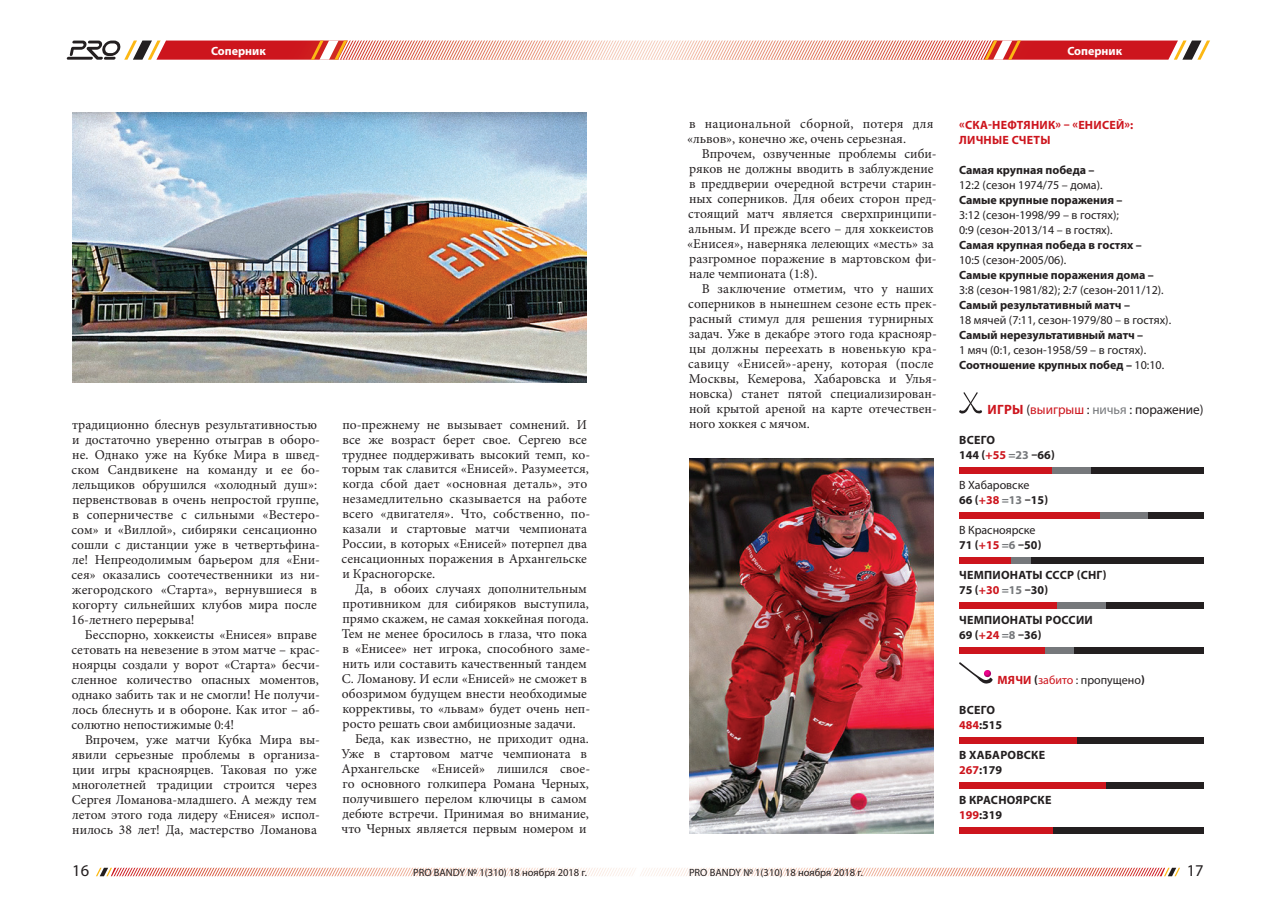
<style>
.page{position:relative;width:1276px;height:910px;background:#fff}
.page>*{position:absolute;margin:0;border:0;box-sizing:border-box;transform-origin:0 0}
.t1{font:16.5px "Myriad Pro";color:#231f20}
.t2{font:13.5px/15px "Minion Pro";color:#231f20}
.t3{font:13.5px "Myriad Pro";color:#231f20}
.t4{font:12px/15px "Myriad Pro";color:#231f20}
.t5{font:700 12px/15px "Myriad Pro";color:#231f20}
.t6{font:700 12px/15px "Myriad Pro";letter-spacing:.02em;color:#231f20}
.t7{font:700 12px/15px "Myriad Pro";letter-spacing:.02em;color:#cd151d}
.t8{font:700 12px "Myriad Pro";color:#fff}
.t9{font:10.5px "Myriad Pro";color:#231f20}
.s1{font-weight:700}
.s2{font-weight:700;color:#cd151d}
.s3{color:#cd151d}
.s4{color:#76787b}
.s5{font-weight:700;color:#76787b}
</style>
<div class="page">
<svg style="left:96px;top:867px;width:1084px;height:10px"></svg>
<svg style="left:67px;top:40px;width:1143px;height:20px"></svg>
<svg style="left:959px;top:392px;width:23px;height:22px"></svg>
<svg style="left:959px;top:662px;width:33px;height:22px"></svg>
<img style="left:689px;top:459px;width:244px;height:375px">
<div style="left:959px;top:467px;width:93px;height:6px;background:#cd151d"></div>
<div style="left:959px;top:512px;width:141px;height:7px;background:#cd151d"></div>
<div style="left:959px;top:557px;width:51px;height:7px;background:#cd151d"></div>
<div style="left:959px;top:602px;width:98px;height:7px;background:#cd151d"></div>
<div style="left:959px;top:647px;width:86px;height:7px;background:#cd151d"></div>
<div style="left:959px;top:737px;width:118px;height:7px;background:#cd151d"></div>
<div style="left:959px;top:782px;width:146px;height:7px;background:#cd151d"></div>
<div style="left:959px;top:827px;width:94px;height:7px;background:#cd151d"></div>
<div style="left:1052px;top:467px;width:39px;height:6px;background:#76787b"></div>
<div style="left:1100px;top:512px;width:48px;height:7px;background:#76787b"></div>
<div style="left:1010px;top:557px;width:21px;height:7px;background:#76787b"></div>
<div style="left:1057px;top:602px;width:49px;height:7px;background:#76787b"></div>
<div style="left:1045px;top:647px;width:29px;height:7px;background:#76787b"></div>
<div style="left:1091px;top:467px;width:112px;height:6px;background:#231f20"></div>
<div style="left:1148px;top:512px;width:55px;height:7px;background:#231f20"></div>
<div style="left:1031px;top:557px;width:172px;height:7px;background:#231f20"></div>
<div style="left:1106px;top:602px;width:97px;height:7px;background:#231f20"></div>
<div style="left:1074px;top:647px;width:129px;height:7px;background:#231f20"></div>
<div style="left:1077px;top:737px;width:126px;height:7px;background:#231f20"></div>
<div style="left:1105px;top:782px;width:98px;height:7px;background:#231f20"></div>
<div style="left:1053px;top:827px;width:150px;height:7px;background:#231f20"></div>
<img style="left:73px;top:113px;width:514px;height:269px">
<p class="t8" style="left:211px;top:43px;width:56px">Соперник</p>
<p class="t8" style="left:1067px;top:43px;width:56px">Соперник</p>
<p class="t2" style="left:71px;top:417px;width:250px">традиционно блеснув результативностью и достаточно уверенно отыграв в оборо&shy;не. Однако уже на Кубке Мира в швед&shy;ском Сандвикене на команду и ее бо&shy;лельщиков обрушился «холодный душ»: первенствовав в очень непростой группе, в соперничестве с сильными «Вестеро&shy;сом» и «Виллой», сибиряки сенсационно сошли с дистанции уже в четвертьфина&shy;ле! Непреодолимым барьером для «Ени&shy;сея» оказались соотечественники из ни&shy;жегородского «Старта», вернувшиеся в когорту сильнейших клубов мира после 16-летнего перерыва!</p>
<p class="t2" style="left:71px;top:627px;width:250px;text-indent:13px">Бесспорно, хоккеисты «Енисея» вправе сетовать на невезение в этом матче – крас&shy;ноярцы создали у ворот «Старта» бесчи&shy;сленное количество опасных моментов, однако забить так и не смогли! Не получи&shy;лось блеснуть и в обороне. Как итог – аб&shy;солютно непостижимые 0:4!</p>
<p class="t2" style="left:72px;top:732px;width:250px;text-indent:13px">Впрочем, уже матчи Кубка Мира вы&shy;явили серьезные проблемы в организа&shy;ции игры красноярцев. Таковая по уже многолетней традиции строится через Сергея Ломанова-младшего. А между тем летом этого года лидеру «Енисея» испол&shy;нилось 38 лет! Да, мастерство Ломанова</p>
<p class="t2" style="left:341px;top:417px;width:250px">по-прежнему не вызывает сомнений. И все же возраст берет свое. Сергею все труднее поддерживать высокий темп, ко&shy;торым так славится «Енисей». Разумеется, когда сбой дает «основная деталь», это незамедлительно сказывается на работе всего «двигателя». Что, собственно, по&shy;казали и стартовые матчи чемпионата России, в которых «Енисей» потерпел два сенсационных поражения в Архангельске и Красногорске.</p>
<p class="t2" style="left:342px;top:582px;width:250px;text-indent:14px">Да, в обоих случаях дополнительным противником для сибиряков выступила, прямо скажем, не самая хоккейная погода.<br>Тем не менее бросилось в глаза, что пока в «Енисее» нет игрока, способного заме&shy;нить или составить качественный тандем С. Ломанову. И если «Енисей» не сможет в обозримом будущем внести необходимые коррективы, то «львам» будет очень неп&shy;росто решать свои амбициозные задачи.</p>
<p class="t2" style="left:341px;top:732px;width:250px;text-indent:14px">Беда, как известно, не приходит одна.<br>Уже в стартовом матче чемпионата в Архангельске «Енисей» лишился свое&shy;го основного голкипера Романа Черных, получившего перелом ключицы в самом дебюте встречи. Принимая во внимание, что Черных является первым номером и</p>
<p class="t2" style="left:687px;top:117px;width:248px">в национальной сборной, потеря для «львов», конечно же, очень серьезная.</p>
<p class="t2" style="left:687px;top:147px;width:251px;text-indent:14px">Впрочем, озвученные проблемы сиби&shy;ряков не должны вводить в заблуждение в преддверии очередной встречи старин&shy;ных соперников. Для обеих сторон пред&shy;стоящий матч является сверхпринципи&shy;альным. И прежде всего – для хоккеистов «Енисея», наверняка лелеющих «месть» за разгромное поражение в мартовском фи&shy;нале чемпионата (1:8).</p>
<p class="t2" style="left:688px;top:282px;width:250px;text-indent:14px">В заключение отметим, что у наших соперников в нынешнем сезоне есть прек&shy;расный стимул для решения турнирных задач. Уже в декабре этого года краснояр&shy;цы должны переехать в новенькую кра&shy;савицу «Енисей»-арену, которая (после Москвы, Кемерова, Хабаровска и Улья&shy;новска) станет пятой специализирован&shy;ной крытой ареной на карте отечествен&shy;ного хоккея с мячом.</p>
<p class="t7" style="left:959px;top:117px;width:176px">«СКА-НЕФТЯНИК» – «ЕНИСЕЙ»:<br>ЛИЧНЫЕ СЧЕТЫ</p>
<p class="t5" style="left:959px;top:162px;width:137px">Самая крупная победа –</p>
<p class="t4" style="left:959px;top:177px;width:145px">12:2 (сезон 1974/75 – дома).</p>
<p class="t5" style="left:959px;top:192px;width:165px">Самые крупные поражения –</p>
<p class="t4" style="left:959px;top:207px;width:161px">3:12 (сезон-1998/99 – в гостях);<br>0:9 (сезон-2013/14 – в гостях).</p>
<p class="t5" style="left:959px;top:237px;width:184px">Самая крупная победа в гостях –</p>
<p class="t4" style="left:959px;top:252px;width:109px">10:5 (сезон-2005/06).</p>
<p class="t5" style="left:959px;top:267px;width:196px">Самые крупные поражения дома –</p>
<p class="t4" style="left:959px;top:282px;width:206px">3:8 (сезон-1981/82); 2:7 (сезон-2011/12).</p>
<p class="t5" style="left:959px;top:297px;width:172px">Самый результативный матч –</p>
<p class="t4" style="left:959px;top:312px;width:213px">18 мячей (7:11, сезон-1979/80 – в гостях).</p>
<p class="t5" style="left:959px;top:327px;width:186px">Самый нерезультативный матч –</p>
<p class="t4" style="left:959px;top:342px;width:207px">1 мяч (0:1, сезон-1958/59 – в гостях).<br><span class="s1">Соотношение крупных побед –</span> 10:10.</p>
<p class="t3" style="left:987px;top:401px;width:218px"><span class="s2">ИГРЫ</span> (<span class="s3">выигрыш</span> : <span class="s4">ничья</span> : поражение)</p>
<p class="t5" style="left:959px;top:432px;width:97px">ВСЕГО<br>144 (<span class="s3">+55</span> <span class="s4">=23</span> –66)</p>
<p class="t4" style="left:959px;top:477px;width:90px">В Хабаровске<br><span class="s1">66 (</span><span class="s2">+38</span> <span class="s5">=13</span> <span class="s1">–15)</span></p>
<p class="t4" style="left:959px;top:522px;width:84px">В Красноярске<br><span class="s1">71 (</span><span class="s2">+15</span> <span class="s5">=6</span> <span class="s1">–50)</span></p>
<p class="t6" style="left:959px;top:567px;width:149px">ЧЕМПИОНАТЫ СССР (СНГ)<br>75 (<span class="s3">+30</span> <span class="s4">=15</span> –30)</p>
<p class="t6" style="left:959px;top:612px;width:135px">ЧЕМПИОНАТЫ РОССИИ<br>69 (<span class="s3">+24</span> <span class="s4">=8</span> –36)</p>
<p class="t4" style="left:997px;top:672px;width:149px"><span class="s2">МЯЧИ</span> <span class="s1">(</span><span class="s3">забито</span> : пропущено<span class="s1">)</span></p>
<p class="t5" style="left:959px;top:702px;width:45px">ВСЕГО<br><span class="s3">484</span>:515</p>
<p class="t5" style="left:959px;top:747px;width:87px">В ХАБАРОВСКЕ<br><span class="s3">267</span>:179</p>
<p class="t5" style="left:959px;top:792px;width:94px">В КРАСНОЯРСКЕ<br><span class="s3">199</span>:319</p>
<p class="t1" style="left:72px;top:860px;width:18px">16</p>
<p class="t9" style="left:413px;top:866px;width:175px">PRO BANDY № 1(310) 18 ноября 2018 г.</p>
<p class="t9" style="left:689px;top:866px;width:175px">PRO BANDY № 1(310) 18 ноября 2018 г.</p>
<p class="t1" style="left:1186px;top:860px;width:18px">17</p>
</div>
